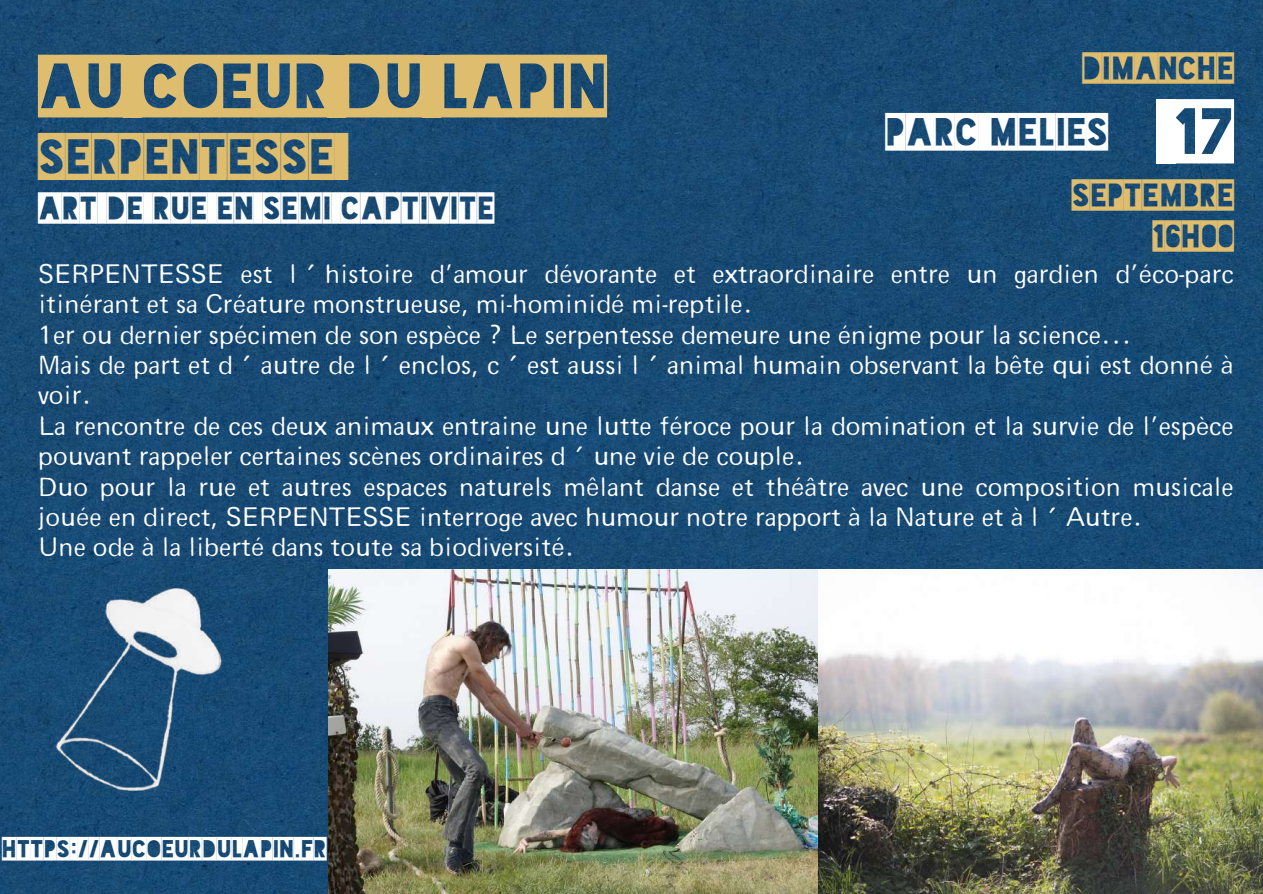
<style>
.page{position:relative;width:1263px;height:894px;background:#fff}
.page>*{position:absolute;margin:0;border:0;box-sizing:border-box;transform-origin:0 0}
.t1{font:61.5px "Blackout 2 AM";color:#fff}
.t2{font:60px "Blackout 2 AM";color:#debd6e}
.t3{font:45px "Blackout 2 AM";letter-spacing:.01em;color:#debd6e}
.t4{font:36px "Blackout 2 AM";color:#fff}
.t5{font:30px "Blackout 2 AM";letter-spacing:.01em;color:#fff}
.t6{font:30px/41.5px "Blackout 2 AM";color:#debd6e;text-align:right}
.t7{font:300 25.5px/30.3px "Fluxisch Else";color:#fff}
.t8{font:22.5px "Blackout 2 AM";color:#fff}
</style>
<div class="page">
<img style="left:0;top:0;width:1263px;height:893px">
<img style="left:329px;top:569px;width:934px;height:324px">
<img style="left:47px;top:536px;width:292px;height:267px">
<h2 class="t2" style="left:38px;top:55px;width:570px">AU COEUR DU LAPIN</h2>
<h3 class="t3" style="left:38px;top:133px;width:298px">SERPENTESSE</h3>
<p class="t5" style="left:38px;top:193px;width:458px">ART DE RUE EN SEMI CAPTIVITE</p>
<p class="t6" style="left:1082px;top:47px;width:153px">DIMANCHE</p>
<h1 class="t1" style="left:1175px;top:99px;width:61px">17</h1>
<p class="t6" style="left:1072px;top:174px;width:163px">SEPTEMBRE<br>16H00</p>
<h3 class="t4" style="left:886px;top:113px;width:224px">PARC MELIES</h3>
<p class="t7" style="left:38px;top:260px;width:1197px">SERPENTESSE est l'histoire d’amour dévorante et extraordinaire entre un gardien d’éco-parc itinérant et sa Créature monstrueuse, mi-hominidé mi-reptile.<br>1er ou dernier spécimen de son espèce ? Le serpentesse demeure une énigme pour la science...<br>Mais de part et d'autre de l'enclos, c'est aussi l'animal humain observant la bête qui est donné à voir.<br>La rencontre de ces deux animaux entraine une lutte féroce pour la domination et la survie de l’espèce pouvant rappeler certaines scènes ordinaires d'une vie de couple.<br>Duo pour la rue et autres espaces naturels mêlant danse et théâtre avec une composition musicale jouée en direct, SERPENTESSE interroge avec humour notre rapport à la Nature et à l'Autre.<br>Une ode à la liberté dans toute sa biodiversité.</p>
<p class="t8" style="left:2px;top:836px;width:326px">HTTPS://AUCOEURDULAPIN.FR</p>
</div>
